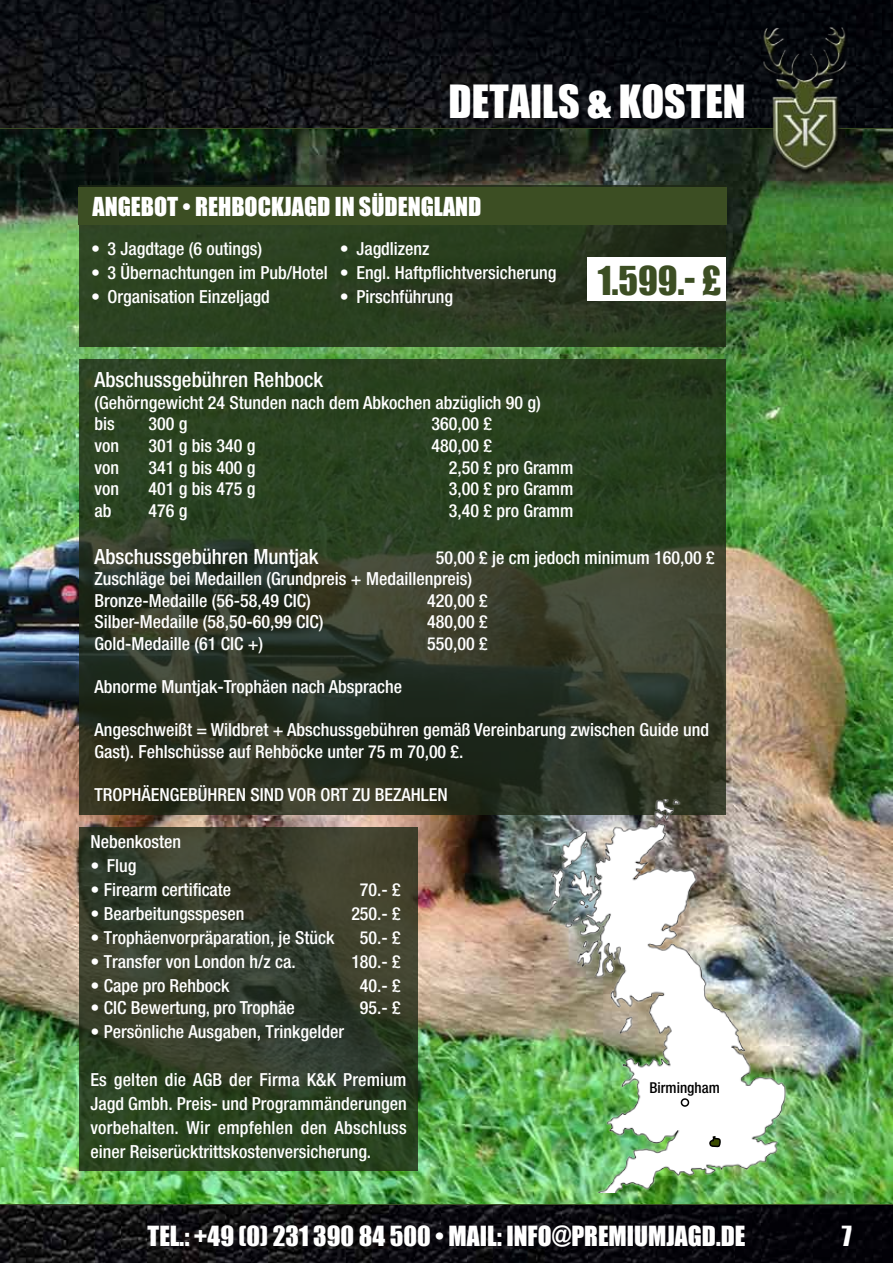
<style>
.page{position:relative;width:893px;height:1263px;background:#fff}
.page>*{position:absolute;margin:0;border:0;box-sizing:border-box;transform-origin:0 0}
.t1{font:42px "Impact";color:#fff}
.t2{font:36.6px "Impact";color:#3c4e23}
.t3{font:25.5px "Impact";color:#fff}
.t4{font:24px "Impact";color:#fff}
.t5{font:500 condensed 21px "Helvetica Neue LT Std";color:#fff}
.t6{font:500 condensed 18px/21.6px "Helvetica Neue LT Std";color:#fff}
.t7{font:500 condensed 15px "Helvetica Neue LT Std";color:#000}
</style>
<div class="page">
<img style="left:0;top:0;width:893px;height:1263px">
<hr style="left:0;top:128px;width:893px;height:2px;background:#3c4e23">
<hr style="left:0;top:1203px;width:893px;height:2px;background:#3c4e23">
<img style="left:0;top:130px;width:893px;height:1073px">
<img style="left:758px;top:19px;width:92px;height:160px">
<div style="left:80px;top:185px;width:646px;height:162px;background:linear-gradient(to right,#2e4723,#25311c)"></div>
<div style="left:79px;top:187px;width:648px;height:37px;background:#3c4e23"></div>
<div style="left:588px;top:257px;width:138px;height:44px;background:#fff"></div>
<svg style="left:80px;top:359px;width:646px;height:456px;background:#2c3a23"></svg>
<svg style="left:80px;top:827px;width:338px;height:343px;background:#333e29"></svg>
<img style="left:457px;top:799px;width:399px;height:394px">
<div style="left:681px;top:1098px;width:8px;height:9px;border:2px solid #000;border-radius:50%"></div>
<svg style="left:707px;top:1134px;width:16px;height:15px"></svg>
<h1 class="t1" style="left:449px;top:69px;width:298px">DETAILS &amp; KOSTEN</h1>
<h3 class="t4" style="left:92px;top:188px;width:391px">ANGEBOT • REHBOCKJAGD IN SÜDENGLAND</h3>
<p class="t6" style="left:91px;top:238px;width:173px">• 3 Jagdtage (6 outings)</p>
<p class="t6" style="left:91px;top:262px;width:238px">• 3 Übernachtungen im Pub/Hotel</p>
<p class="t6" style="left:91px;top:286px;width:180px">• Organisation Einzeljagd</p>
<p class="t6" style="left:340px;top:238px;width:91px">• Jagdlizenz</p>
<p class="t6" style="left:340px;top:262px;width:218px">• Engl. Haftpflichtversicherung</p>
<p class="t6" style="left:340px;top:286px;width:115px">• Pirschführung</p>
<p class="t5" style="left:95px;top:367px;width:230px">Abschussgebühren Rehbock</p>
<p class="t6" style="left:95px;top:391px;width:448px">(Gehörngewicht 24 Stunden nach dem Abkochen abzüglich 90 g) bis</p>
<p class="t6" style="left:149px;top:413px;width:40px">300 g</p>
<p class="t6" style="left:432px;top:413px;width:62px">360,00 £</p>
<h2 class="t2" style="left:598px;top:252px;width:125px">1.599.- £</h2>
<p class="t6" style="left:95px;top:434px;width:26px">von</p>
<p class="t6" style="left:149px;top:434px;width:108px">301 g bis 340 g</p>
<p class="t6" style="left:432px;top:434px;width:62px">480,00 £</p>
<p class="t6" style="left:95px;top:456px;width:26px">von</p>
<p class="t6" style="left:149px;top:456px;width:108px">341 g bis 400 g</p>
<p class="t6" style="left:449px;top:456px;width:126px">2,50 £ pro Gramm</p>
<p class="t6" style="left:95px;top:478px;width:26px">von</p>
<p class="t6" style="left:149px;top:478px;width:108px">401 g bis 475 g</p>
<p class="t6" style="left:449px;top:478px;width:126px">3,00 £ pro Gramm</p>
<p class="t6" style="left:95px;top:499px;width:18px">ab</p>
<p class="t6" style="left:149px;top:499px;width:40px">476 g</p>
<p class="t6" style="left:449px;top:499px;width:126px">3,40 £ pro Gramm</p>
<p class="t5" style="left:95px;top:543px;width:226px">Abschussgebühren Muntjak</p>
<p class="t6" style="left:95px;top:546px;width:621px;text-indent:341px">50,00 £ je cm jedoch minimum 160,00 £<br>Zuschläge bei Medaillen (Grundpreis + Medaillenpreis)<br>Bronze-Medaille (56-58,49 CIC)</p>
<p class="t6" style="left:427px;top:589px;width:62px">420,00 £</p>
<p class="t6" style="left:95px;top:611px;width:230px">Silber-Medaille (58,50-60,99 CIC)</p>
<p class="t6" style="left:427px;top:611px;width:62px">480,00 £</p>
<p class="t6" style="left:95px;top:632px;width:170px">Gold-Medaille (61 CIC +)</p>
<p class="t6" style="left:427px;top:632px;width:62px">550,00 £</p>
<p class="t6" style="left:95px;top:676px;width:309px">Abnorme Muntjak-Trophäen nach Absprache</p>
<p class="t6" style="left:95px;top:719px;width:616px">Angeschweißt = Wildbret + Abschussgebühren gemäß Vereinbarung zwischen Guide und<br>Gast). Fehlschüsse auf Rehböcke unter 75 m 70,00 £.</p>
<p class="t6" style="left:95px;top:784px;width:355px">TROPHÄENGEBÜHREN SIND VOR ORT ZU BEZAHLEN</p>
<p class="t6" style="left:90px;top:831px;width:92px">Nebenkosten</p>
<p class="t6" style="left:90px;top:855px;width:48px">• Flug</p>
<p class="t6" style="left:90px;top:879px;width:142px">• Firearm certificate</p>
<p class="t6" style="left:360px;top:879px;width:42px">70.- £</p>
<p class="t6" style="left:90px;top:903px;width:156px">• Bearbeitungsspesen</p>
<p class="t6" style="left:351px;top:903px;width:51px">250.- £</p>
<p class="t6" style="left:90px;top:927px;width:246px">• Trophäenvorpräparation, je Stück</p>
<p class="t6" style="left:360px;top:927px;width:42px">50.- £</p>
<p class="t6" style="left:90px;top:951px;width:207px">• Transfer von London h/z ca.</p>
<p class="t6" style="left:351px;top:951px;width:51px">180.- £</p>
<p class="t6" style="left:90px;top:975px;width:141px">• Cape pro Rehbock</p>
<p class="t6" style="left:360px;top:975px;width:42px">40.- £</p>
<p class="t6" style="left:90px;top:997px;width:206px">• CIC Bewertung, pro Trophäe</p>
<p class="t6" style="left:360px;top:997px;width:42px">95.- £</p>
<p class="t6" style="left:90px;top:1021px;width:255px">• Persönliche Ausgaben, Trinkgelder</p>
<p class="t6" style="left:90px;top:1067px;width:318px;line-height:24px;text-align:justify">Es gelten die AGB der Firma K&amp;K Premium Jagd Gmbh. Preis- und Programmänderungen vorbehalten. Wir empfehlen den Abschluss einer Reiserücktrittskostenversicherung.</p>
<p class="t7" style="left:649px;top:1079px;width:72px">Birmingham</p>
<h3 class="t3" style="left:148px;top:1216px;width:599px">TEL.: +49 (0) 231 390 84 500 • MAIL: INFO@PREMIUMJAGD.DE</h3>
<h3 class="t3" style="left:842px;top:1216px;width:11px">7</h3>
</div>
